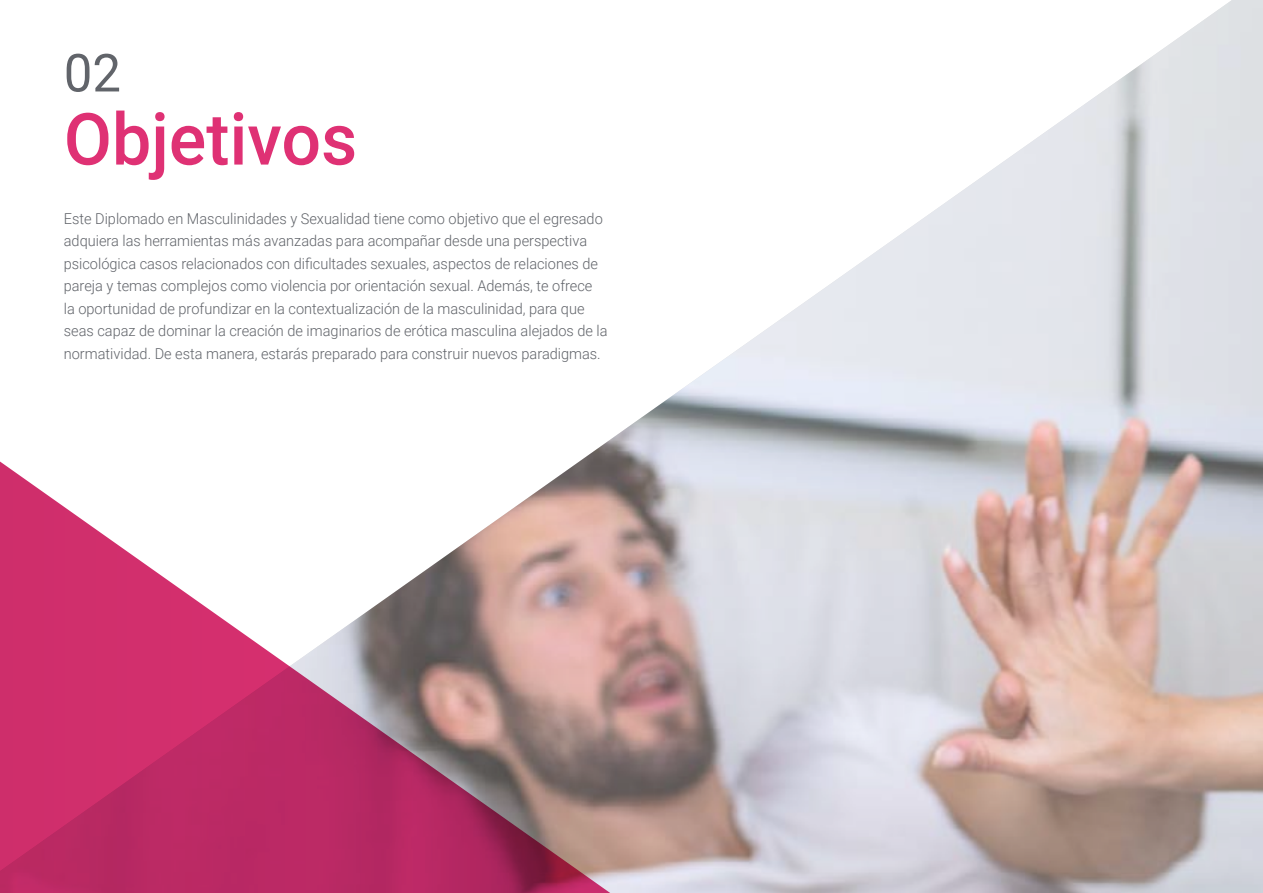
<style>
.page{position:relative;width:1263px;height:893px;background:#fff}
.page>*{position:absolute;margin:0;border:0;box-sizing:border-box;transform-origin:0 0}
.t1{font:500 72px "Roboto";color:#df3174}
.t2{font:52.5px "Roboto";color:#61646a}
.t3{font:300 15px/22.5px "Roboto";color:#61646a}
</style>
<div class="page">
<img style="left:601px;top:0;width:662px;height:893px">
<svg style="left:0;top:446px;width:640px;height:447px"></svg>
<h2 class="t2" style="left:64px;top:36px;width:59px">02</h2>
<h1 class="t1" style="left:64px;top:89px;width:295px">Objetivos</h1>
<p class="t3" style="left:64px;top:207px;width:545px">Este Diplomado en Masculinidades y Sexualidad tiene como objetivo que el egresado adquiera las herramientas más avanzadas para acompañar desde una perspectiva psicológica casos relacionados con dificultades sexuales, aspectos de relaciones de pareja y temas complejos como violencia por orientación sexual. Además, te ofrece<br>la oportunidad de profundizar en la contextualización de la masculinidad, para que seas capaz de dominar la creación de imaginarios de erótica masculina alejados de la normatividad. De esta manera, estarás preparado para construir nuevos paradigmas.</p>
</div>
